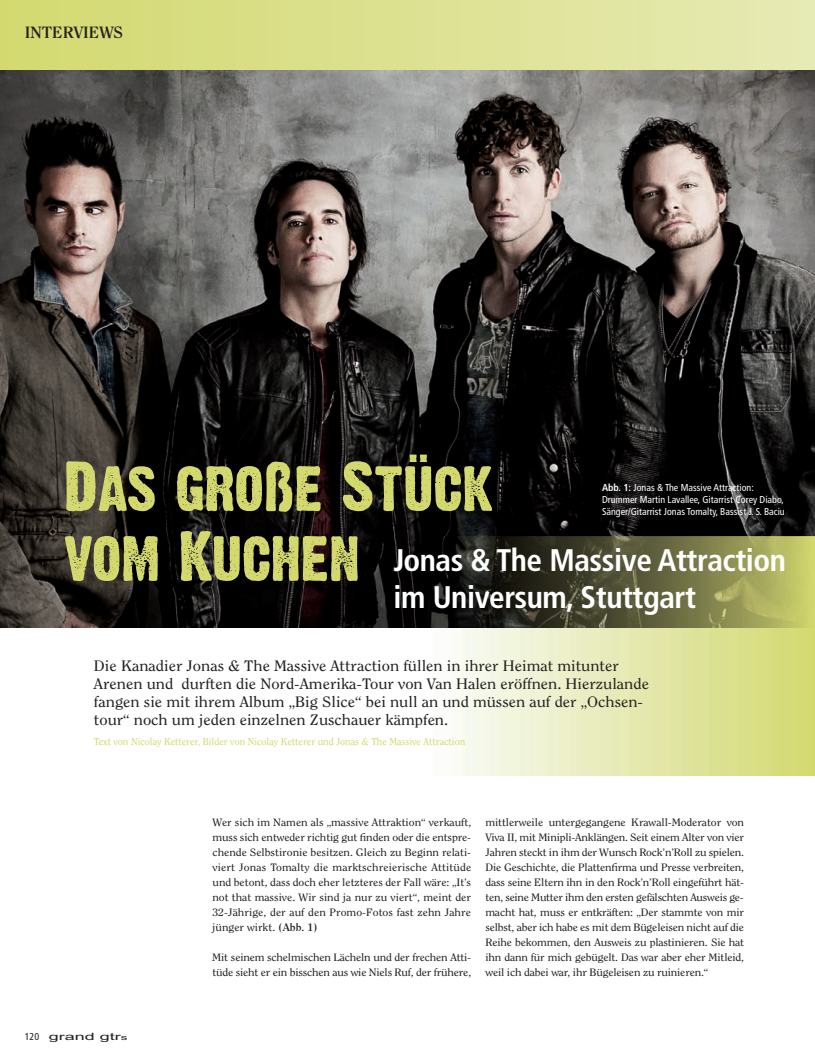
<style>
.page{position:relative;width:815px;height:1064px;background:#fff}
.page>*{position:absolute;margin:0;border:0;box-sizing:border-box;transform-origin:0 0}
.t1{font:700 condensed 31.25px/37.5px "Frutiger LT Std";letter-spacing:-.015em;color:#fff}
.t2{font:700 16.25px "Clearface Std";color:#231f20;scale:1.05 1}
.t3{font:15px/18px "Clearface Std";color:#231f20;scale:1.1 1}
.t4{font:10.62px/15px "Clearface Std";letter-spacing:-.015em;color:#231f20;text-align:justify;scale:1.1 1}
.t5{font:condensed 10px/12px "Frutiger LT Std";color:#fff}
.t6{font:10px "Clearface Std";color:#d3d96e}
.t7{font:10px "Arial";color:#231f20;scale:1.8 1}
.s1{font-weight:700}
.s2{font-family:"Frutiger LT Std";font-stretch:condensed}
.s3{font-size:7.5px}
</style>
<div class="page">
<div style="left:0;top:0;width:815px;height:72px;background:linear-gradient(to right,#d3d970,#e6eab4)"></div>
<img style="left:0;top:70px;width:815px;height:558px">
<svg style="left:65px;top:531px;width:293px;height:50px;background:#7b7c42"></svg>
<svg style="left:66px;top:454px;width:426px;height:58px;background:#646637"></svg>
<img style="left:433px;top:537px;width:382px;height:238px">
<h2 class="t2" style="left:25px;top:25px;width:95px">INTERVIEWS</h2>
<p class="t5" style="left:602px;top:483px;width:184px"><span class="s1">Abb. 1:</span> Jonas &amp; The Massive Attraction:<br>Drummer Martin Lavallee, Gitarrist Corey Diabo,<br>Sänger/Gitarrist Jonas Tomalty, Bassist J. S. Baciu</p>
<h1 class="t1" style="left:394px;top:544px;width:394px">Jonas &amp; The Massive Attraction im Universum, Stuttgart</h1>
<p class="t3" style="left:94px;top:657px;width:506px">Die Kanadier Jonas &amp; The Massive Attraction füllen in ihrer Heimat mitunter Arenen und durften die Nord-Amerika-Tour von Van Halen eröffnen. Hierzulande fangen sie mit ihrem Album „Big Slice“ bei null an und müssen auf der „Ochsen&shy;tour“ noch um jeden einzelnen Zuschauer kämpfen.</p>
<p class="t6" style="left:94px;top:737px;width:373px">Text von Nicolay Ketterer, Bilder von Nicolay Ketterer und Jonas &amp; The Massive Attraction</p>
<p class="t7" style="left:25px;top:1030px;width:59px"><span class="s2">120</span> grand gtr<span class="s3">s</span></p>
<p class="t4" style="left:212px;top:815px;width:237px">Wer sich im Namen als „massive Attraktion“ verkauft, muss sich entweder richtig gut finden oder die entspre&shy;chende Selbstironie besitzen. Gleich zu Beginn relati&shy;viert Jonas Tomalty die marktschreierische Attitüde und betont, dass doch eher letzteres der Fall wäre: „It’s not that massive. Wir sind ja nur zu viert“, meint der 32-Jährige, der auf den Promo-Fotos fast zehn Jahre jünger wirkt. <span class="s1">(Abb. 1)</span></p>
<p class="t4" style="left:212px;top:950px;width:237px">Mit seinem schelmischen Lächeln und der frechen Atti&shy;tüde sieht er ein bisschen aus wie Niels Ruf, der frühere,</p>
<p class="t4" style="left:485px;top:815px;width:237px">mittlerweile untergegangene Krawall-Moderator von Viva II, mit Minipli-Anklängen. Seit einem Alter von vier Jahren steckt in ihm der Wunsch Rock’n’Roll zu spielen.<br>Die Geschichte, die Plattenfirma und Presse verbreiten, dass seine Eltern ihn in den Rock’n’Roll eingeführt hät&shy;ten, seine Mutter ihm den ersten gefälschten Ausweis ge&shy;macht hat, muss er entkräften: „Der stammte von mir selbst, aber ich habe es mit dem Bügeleisen nicht auf die Reihe bekommen, den Ausweis zu plastinieren. Sie hat ihn dann für mich gebügelt. Das war aber eher Mitleid, weil ich dabei war, ihr Bügeleisen zu ruinieren.“</p>
</div>
